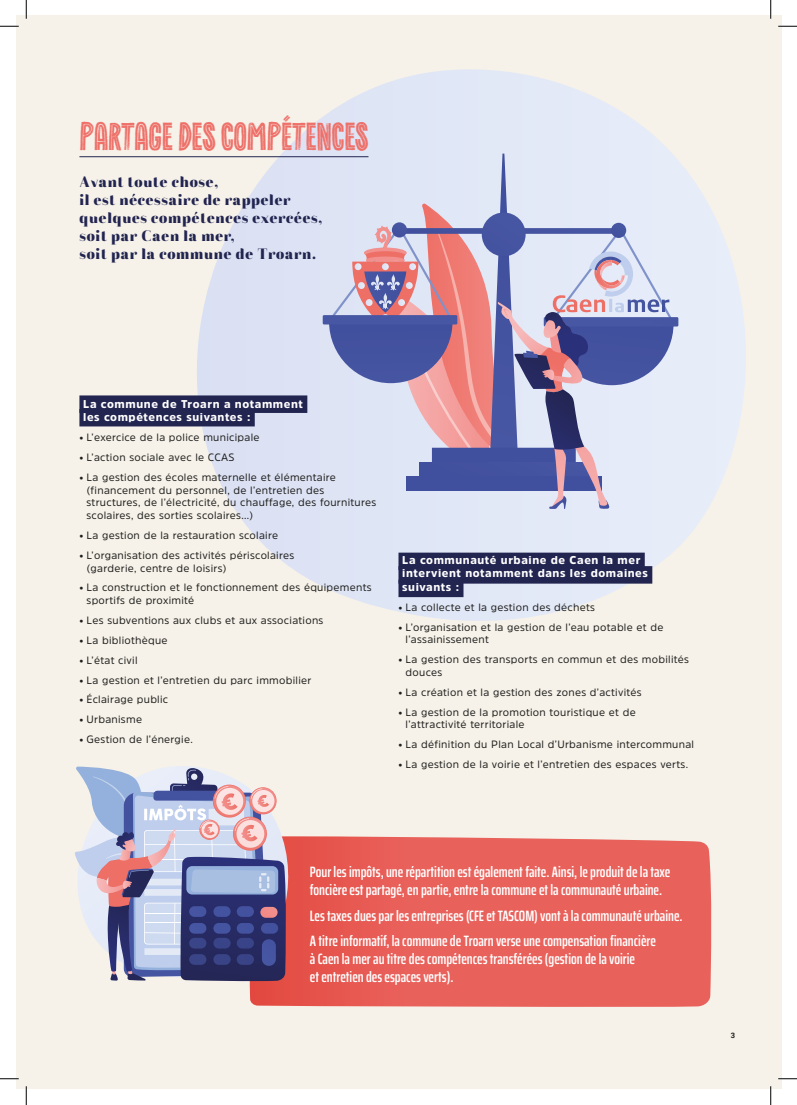
<style>
.page{position:relative;width:797px;height:1105px;background:#fff}
.page>*{position:absolute;margin:0;border:0;box-sizing:border-box;transform-origin:0 0}
.t1{font:800 37.5px "Canvas Inline";letter-spacing:-.005em;color:#ee7069}
.t2{font:600 extra-condensed 15px/18px "Saira";color:#fff}
.t3{font:15px/18px "Kenarock";letter-spacing:.05em;color:#232551}
.t4{font:900 11.25px/13.5px "Amsi Pro";letter-spacing:.05em;color:#fff}
.t5{font:10.62px/12.8px "Amsi Pro";letter-spacing:.025em;color:#1d1d1b}
.t6{font:700 7.5px "Roboto";color:#1d1d1b}
</style>
<div class="page">
<div style="left:16px;top:16px;width:765px;height:1073px;background:#f6f2e9"></div>
<svg style="left:173px;top:69px;width:573px;height:552px"></svg>
<div style="left:398px;top:553px;width:246px;height:17px;background:#232551"></div>
<div style="left:398px;top:566px;width:254px;height:18px;background:#232551"></div>
<div style="left:398px;top:580px;width:65px;height:17px;background:#232551"></div>
<div style="left:79px;top:395px;width:228px;height:18px;background:#232551"></div>
<div style="left:79px;top:409px;width:176px;height:17px;background:#232551"></div>
<hr style="left:79px;top:156px;width:289px;height:1px;background:#232551">
<svg style="left:249px;top:836px;width:463px;height:171px;background:#e8615b"></svg>
<div style="left:249px;top:836px;width:51px;height:149px;background:#e44f46"></div>
<svg style="left:75px;top:766px;width:212px;height:216px"></svg>
<svg style="left:323px;top:153px;width:355px;height:356px;background:#bbb4cf"></svg>
<svg style="left:0;top:25px;width:19px;height:2px"></svg>
<svg style="left:778px;top:25px;width:19px;height:2px"></svg>
<svg style="left:0;top:1078px;width:19px;height:1px"></svg>
<svg style="left:778px;top:1078px;width:19px;height:1px"></svg>
<svg style="left:25px;top:0;width:2px;height:19px"></svg>
<svg style="left:25px;top:1086px;width:2px;height:19px"></svg>
<svg style="left:770px;top:0;width:1px;height:19px"></svg>
<svg style="left:770px;top:1086px;width:1px;height:19px"></svg>
<h1 class="t1" style="left:79px;top:114px;width:290px">PARTAGE DES COMPÉTENCES</h1>
<h2 class="t3" style="left:79px;top:173px;width:244px">Avant toute chose,<br>il est nécessaire de rappeler quelques compétences exercées, soit par Caen la mer,<br>soit par la commune de Troarn.</h2>
<p class="t4" style="left:83px;top:397px;width:221px">La commune de Troarn a notamment les compétences suivantes :</p>
<p class="t5" style="left:79px;top:431px;width:182px">• L’exercice de la police municipale</p>
<p class="t5" style="left:79px;top:451px;width:156px">• L’action sociale avec le CCAS</p>
<p class="t5" style="left:86px;top:471px;width:291px;text-indent:-7px">• La gestion des écoles maternelle et élémentaire (financement du personnel, de l’entretien des structures, de l’électricité, du chauffage, des fournitures scolaires, des sorties scolaires...)</p>
<p class="t5" style="left:79px;top:529px;width:200px">• La gestion de la restauration scolaire</p>
<p class="t5" style="left:86px;top:548px;width:209px;text-indent:-7px">• L’organisation des activités périscolaires (garderie, centre de loisirs)</p>
<p class="t5" style="left:86px;top:581px;width:286px;text-indent:-7px">• La construction et le fonctionnement des équipements sportifs de proximité</p>
<p class="t5" style="left:79px;top:614px;width:245px">• Les subventions aux clubs et aux associations</p>
<p class="t5" style="left:79px;top:633px;width:90px">• La bibliothèque</p>
<p class="t5" style="left:79px;top:653px;width:60px">• L’état civil</p>
<p class="t5" style="left:79px;top:673px;width:233px">• La gestion et l’entretien du parc immobilier</p>
<p class="t5" style="left:79px;top:693px;width:90px">• Éclairage public</p>
<p class="t5" style="left:79px;top:713px;width:64px">• Urbanisme</p>
<p class="t5" style="left:79px;top:733px;width:115px">• Gestion de l’énergie.</p>
<p class="t4" style="left:402px;top:553px;width:247px">La communauté urbaine de Caen la mer intervient notamment dans les domaines suivants :</p>
<p class="t5" style="left:398px;top:600px;width:198px">• La collecte et la gestion des déchets</p>
<p class="t5" style="left:405px;top:620px;width:259px;text-indent:-7px">• L’organisation et la gestion de l’eau potable et de l’assainissement</p>
<p class="t5" style="left:405px;top:653px;width:285px;text-indent:-7px">• La gestion des transports en commun et des mobilités douces</p>
<p class="t5" style="left:398px;top:685px;width:245px">• La création et la gestion des zones d’activités</p>
<p class="t5" style="left:405px;top:705px;width:232px;text-indent:-7px">• La gestion de la promotion touristique et de l’attractivité territoriale</p>
<p class="t5" style="left:398px;top:738px;width:297px">• La définition du Plan Local d’Urbanisme intercommunal</p>
<p class="t5" style="left:398px;top:758px;width:291px">• La gestion de la voirie et l’entretien des espaces verts.</p>
<h2 class="t2" style="left:310px;top:863px;width:362px">Pour les impôts, une répartition est également faite. Ainsi, le produit de la taxe foncière est partagé, en partie, entre la commune et la communauté urbaine.</h2>
<h2 class="t2" style="left:310px;top:902px;width:374px;line-height:25.1px">Les taxes dues par les entreprises (CFE et TASCOM) vont à la communauté urbaine.<br>A titre informatif, la commune de Troarn verse une compensation financière</h2>
<h2 class="t2" style="left:310px;top:949px;width:327px">à Caen la mer au titre des compétences transférées (gestion de la voirie et entretien des espaces verts).</h2>
<p class="t6" style="left:731px;top:1030px;width:6px">3</p>
</div>
